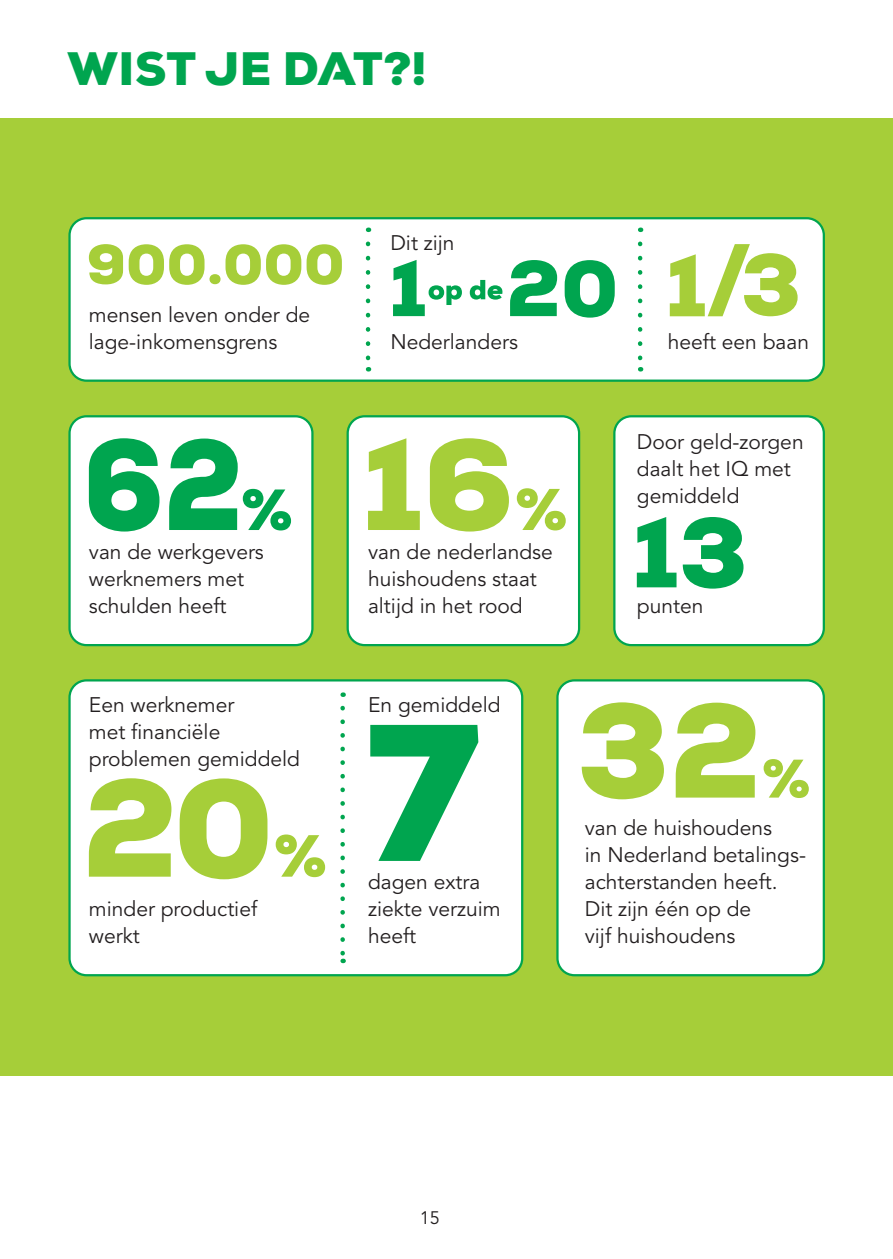
<style>
.page{position:relative;width:893px;height:1259px;background:#fff}
.page>*{position:absolute;margin:0;border:0;box-sizing:border-box;transform-origin:0 0}
.t1{font:46.8px "CSU Heading";letter-spacing:.01em;color:#00a54f}
.t2{font:21px/27px "Avenir LT Std";color:#231f20}
.t3{font:18px "Avenir LT Std";color:#231f20}
</style>
<div class="page">
<div style="left:0;top:118px;width:893px;height:957px;background:#a6ce39"></div>
<div style="left:70px;top:218px;width:754px;height:163px;background:#fff;border-radius:17px"></div>
<div style="left:68px;top:217px;width:757px;height:165px;border:2px solid #00a54f;border-radius:17px"></div>
<div style="left:70px;top:416px;width:242px;height:229px;background:#fff;border-radius:17px"></div>
<div style="left:68px;top:415px;width:246px;height:231px;border:2px solid #00a54f;border-radius:17px"></div>
<div style="left:70px;top:680px;width:452px;height:295px;background:#fff;border-radius:17px"></div>
<div style="left:68px;top:679px;width:455px;height:297px;border:2px solid #00a54f;border-radius:17px"></div>
<div style="left:557px;top:680px;width:267px;height:295px;background:#fff;border-radius:17px"></div>
<div style="left:556px;top:679px;width:269px;height:297px;border:2px solid #00a54f;border-radius:17px"></div>
<div style="left:348px;top:416px;width:231px;height:229px;background:#fff;border-radius:17px"></div>
<div style="left:347px;top:415px;width:233px;height:231px;border:2px solid #00a54f;border-radius:17px"></div>
<div style="left:614px;top:416px;width:210px;height:229px;background:#fff;border-radius:17px"></div>
<div style="left:613px;top:415px;width:212px;height:231px;border:2px solid #00a54f;border-radius:17px"></div>
<svg style="left:89px;top:244px;width:253px;height:41px"></svg>
<svg style="left:393px;top:260px;width:110px;height:56px"></svg>
<svg style="left:510px;top:260px;width:105px;height:58px"></svg>
<svg style="left:366px;top:244px;width:4px;height:127px"></svg>
<svg style="left:340px;top:708px;width:5px;height:255px"></svg>
<svg style="left:638px;top:244px;width:4px;height:127px"></svg>
<svg style="left:670px;top:244px;width:128px;height:72px"></svg>
<svg style="left:637px;top:517px;width:106px;height:71px"></svg>
<svg style="left:582px;top:702px;width:227px;height:97px"></svg>
<svg style="left:370px;top:725px;width:108px;height:136px"></svg>
<svg style="left:180px;top:778px;width:87px;height:101px"></svg>
<svg style="left:89px;top:778px;width:82px;height:98px"></svg>
<svg style="left:276px;top:834px;width:49px;height:43px"></svg>
<svg style="left:368px;top:438px;width:141px;height:93px"></svg>
<svg style="left:517px;top:488px;width:49px;height:42px"></svg>
<svg style="left:89px;top:438px;width:202px;height:93px"></svg>
<h1 class="t1" style="left:68px;top:39px;width:360px">WIST JE DAT?!</h1>
<p class="t2" style="left:89px;top:302px;width:223px">mensen leven onder de lage-inkomensgrens</p>
<p class="t2" style="left:390px;top:230px;width:66px">Dit zijn</p>
<p class="t2" style="left:390px;top:329px;width:129px">Nederlanders</p>
<p class="t2" style="left:668px;top:329px;width:143px">heeft een baan</p>
<p class="t2" style="left:637px;top:428px;width:168px">Door geld-zorgen daalt het IQ met gemiddeld</p>
<p class="t2" style="left:89px;top:539px;width:177px">van de werkgevers werknemers met schulden heeft</p>
<p class="t2" style="left:368px;top:539px;width:186px">van de nederlandse huishoudens staat altijd in het rood</p>
<p class="t2" style="left:89px;top:692px;width:213px">Een werknemer<br>met financiële problemen gemiddeld</p>
<p class="t2" style="left:368px;top:692px;width:134px">En gemiddeld</p>
<p class="t2" style="left:89px;top:896px;width:170px">minder productief werkt</p>
<p class="t2" style="left:368px;top:869px;width:134px">dagen extra ziekte verzuim heeft</p>
<p class="t2" style="left:637px;top:593px;width:68px">punten</p>
<p class="t2" style="left:585px;top:815px;width:221px">van de huishoudens<br>in Nederland betalings&shy;achterstanden heeft.<br>Dit zijn één op de<br>vijf huishoudens</p>
<p class="t3" style="left:420px;top:1207px;width:22px">15</p>
</div>
